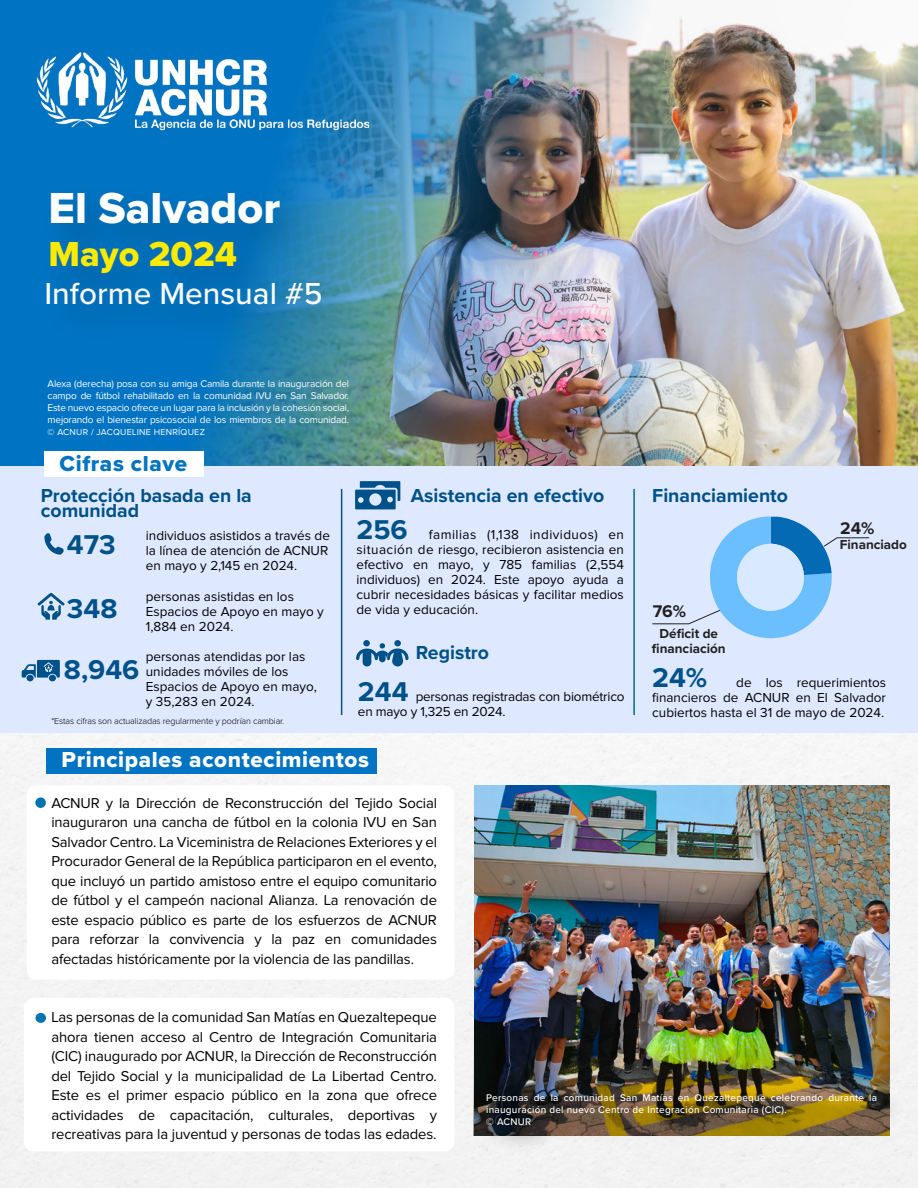
<style>
.page{position:relative;width:918px;height:1188px;background:#fff}
.page>*{position:absolute;margin:0;border:0;box-sizing:border-box;transform-origin:0 0}
.t1{font:45px "Proxima Nova Extrabld";color:#fff}
.t2{font:36px "Proxima Nova Extrabld";color:#fdea00}
.t3{font:500 31.5px "Proxima Nova";color:#fff}
.t4{font:700 28.2px "Proxima Nova";color:#005189}
.t5{font:22.5px "Proxima Nova Extrabld";letter-spacing:.03em;color:#fff}
.t6{font:22.5px "Proxima Nova Extrabld";letter-spacing:.03em;color:#0074c2}
.t7{font:700 19.5px/15px "Proxima Nova";color:#005189}
.t8{font:700 17.55px "Proxima Nova";color:#231f20}
.t9{font:700 17.55px "Proxima Nova";color:#202020}
.t10{font:14.85px/19.5px "Proxima Nova";letter-spacing:-.01em;color:#000;text-align:justify}
.t11{font:13.5px/15px "Proxima Nova";color:#000}
.t12{font:700 13.5px/14.9px "Proxima Nova";color:#202020;text-align:center}
.t13{font:700 13.5px "Proxima Nova";color:#231f20}
.t14{font:10.05px/12px "Proxima Nova";letter-spacing:-.02em;color:#fff;text-align:justify}
.t15{font:500 10.05px/12px "Proxima Nova";letter-spacing:.03em;color:#fff}
.t16{font:300 9px "Proxima Nova";letter-spacing:-.015em;color:#000}
.t17{font:9px "Proxima Nova";letter-spacing:.03em;color:#fff}
.s1{font-weight:700;font-size:28.2px;color:#005189}
</style>
<div class="page">
<img style="left:661px;top:16px;width:257px;height:451px">
<div style="left:0;top:733px;width:918px;height:455px;background:#f4f4f4"></div>
<img style="left:0;top:0;width:661px;height:467px">
<div style="left:0;top:467px;width:918px;height:266px;background:#dee9ff"></div>
<div style="left:394px;top:640px;width:7px;height:6px;background:#005189;border-radius:50%"></div>
<div style="left:363px;top:640px;width:7px;height:6px;background:#005189;border-radius:50%"></div>
<svg style="left:356px;top:643px;width:53px;height:23px"></svg>
<svg style="left:44px;top:533px;width:20px;height:22px"></svg>
<svg style="left:38px;top:593px;width:27px;height:27px"></svg>
<div style="left:27px;top:675px;width:7px;height:6px;background:#005189;border-radius:50%"></div>
<div style="left:49px;top:675px;width:7px;height:6px;background:#005189;border-radius:50%"></div>
<svg style="left:22px;top:660px;width:38px;height:18px"></svg>
<img style="left:12px;top:26px;width:383px;height:129px">
<svg style="left:355px;top:481px;width:45px;height:28px"></svg>
<div style="left:44px;top:452px;width:159px;height:25px;background:#fff"></div>
<hr style="left:341px;top:489px;width:1px;height:226px;background:#005189">
<hr style="left:633px;top:489px;width:2px;height:226px;background:#016b95">
<img style="left:24px;top:161px;width:391px;height:51px">
<img style="left:20px;top:254px;width:486px;height:125px">
<img style="left:24px;top:212px;width:486px;height:126px">
<div style="left:27px;top:785px;width:427px;height:195px;background:#fff;border-radius:10px"></div>
<div style="left:46px;top:748px;width:331px;height:26px;background:#0074c2"></div>
<div style="left:35px;top:797px;width:11px;height:11px;background:#0074b3;border-radius:50%"></div>
<div style="left:24px;top:998px;width:430px;height:153px;background:#fff;border-radius:10px"></div>
<div style="left:36px;top:1013px;width:10px;height:10px;background:#0074b3;border-radius:50%"></div>
<img style="left:475px;top:785px;width:415px;height:152px">
<img style="left:474px;top:937px;width:416px;height:143px">
<img style="left:474px;top:1080px;width:439px;height:82px">
<svg style="left:652px;top:516px;width:218px;height:122px"></svg>
<h1 class="t1" style="left:49px;top:174px;width:233px">El Salvador</h1>
<h2 class="t2" style="left:49px;top:227px;width:190px">Mayo 2024</h2>
<h3 class="t3" style="left:44px;top:270px;width:280px">Informe Mensual #5</h3>
<p class="t14" style="left:48px;top:378px;width:303px">Alexa (derecha) posa con su amiga Camila durante la inauguración del campo de fútbol rehabilitado en la comunidad IVU en San Salvador.<br>Este nuevo espacio ofrece un lugar para la inclusión y la cohesión social, mejorando el bienestar psicosocial de los miembros de la comunidad.</p>
<p class="t17" style="left:48px;top:428px;width:159px">© ACNUR / JACQUELINE HENRÍQUEZ</p>
<h3 class="t6" style="left:60px;top:447px;width:129px">Cifras clave</h3>
<h3 class="t7" style="left:41px;top:488px;width:213px">Protección basada en la comunidad</h3>
<h3 class="t4" style="left:67px;top:524px;width:50px">473</h3>
<h3 class="t4" style="left:67px;top:588px;width:52px">348</h3>
<p class="t11" style="left:146px;top:529px;width:186px">individuos asistidos a través de la línea de atención de ACNUR en mayo y 2,145 en 2024.</p>
<p class="t11" style="left:146px;top:589px;width:180px">personas asistidas en los<br>Espacios de Apoyo en mayo y<br>1,884 en 2024.</p>
<p class="t11" style="left:146px;top:650px;width:172px">personas atendidas por las unidades móviles de los<br>Espacios de Apoyo en mayo, y 35,283 en 2024.</p>
<h3 class="t4" style="left:64px;top:648px;width:77px">8,946</h3>
<p class="t16" style="left:51px;top:714px;width:234px">*Estas cifras son actualizadas regularmente y podrían cambiar.</p>
<h3 class="t7" style="left:411px;top:488px;width:195px">Asistencia en efectivo</h3>
<p class="t11" style="left:357px;top:528px;width:269px;text-align:justify"><span class="s1">256</span> familias (1,138 individuos) en situación de riesgo, recibieron asistencia en efectivo en mayo, y 785 familias (2,554 individuos) en 2024. Este apoyo ayuda a cubrir necesidades básicas y facilitar medios de vida y educación.</p>
<h3 class="t7" style="left:416px;top:645px;width:75px">Registro</h3>
<p class="t11" style="left:358px;top:689px;width:268px"><span class="s1">244</span> personas registradas con biométrico en mayo y 1,325 en 2024.</p>
<h3 class="t5" style="left:62px;top:743px;width:309px">Principales acontecimientos</h3>
<p class="t10" style="left:51px;top:794px;width:387px">ACNUR y la Dirección de Reconstrucción del Tejido Social inauguraron una cancha de fútbol en la colonia IVU en San Salvador Centro. La Viceministra de Relaciones Exteriores y el Procurador General de la República participaron en el evento, que incluyó un partido amistoso entre el equipo comunitario de fútbol y el campeón nacional Alianza. La renovación de este espacio público es parte de los esfuerzos de ACNUR para reforzar la convivencia y la paz en comunidades afectadas históricamente por la violencia de las pandillas.</p>
<h3 class="t7" style="left:652px;top:488px;width:137px">Financiamiento</h3>
<p class="t9" style="left:653px;top:598px;width:35px">76%</p>
<p class="t12" style="left:652px;top:626px;width:75px">Déficit de financiación</p>
<p class="t8" style="left:840px;top:515px;width:36px">24%</p>
<p class="t13" style="left:840px;top:535px;width:69px">Financiado</p>
<p class="t11" style="left:652px;top:676px;width:235px;text-align:justify"><span class="s1">24%</span> de los requerimientos financieros de ACNUR en El Salvador cubiertos hasta el 31 de mayo de 2024.</p>
<p class="t10" style="left:51px;top:1008px;width:387px">Las personas de la comunidad San Matías en Quezaltepeque ahora tienen acceso al Centro de Integración Comunitaria (CIC) inaugurado por ACNUR, la Dirección de Reconstrucción del Tejido Social y la municipalidad de La Libertad Centro.<br>Este es el primer espacio público en la zona que ofrece actividades de capacitación, culturales, deportivas y recreativas para la juventud y personas de todas las edades.</p>
<p class="t15" style="left:486px;top:1091px;width:393px">Personas de la comunidad San Matías en Quezaltepeque celebrando durante la inauguración del nuevo Centro de Integración Comunitaria (CIC).<br>© ACNUR</p>
</div>
